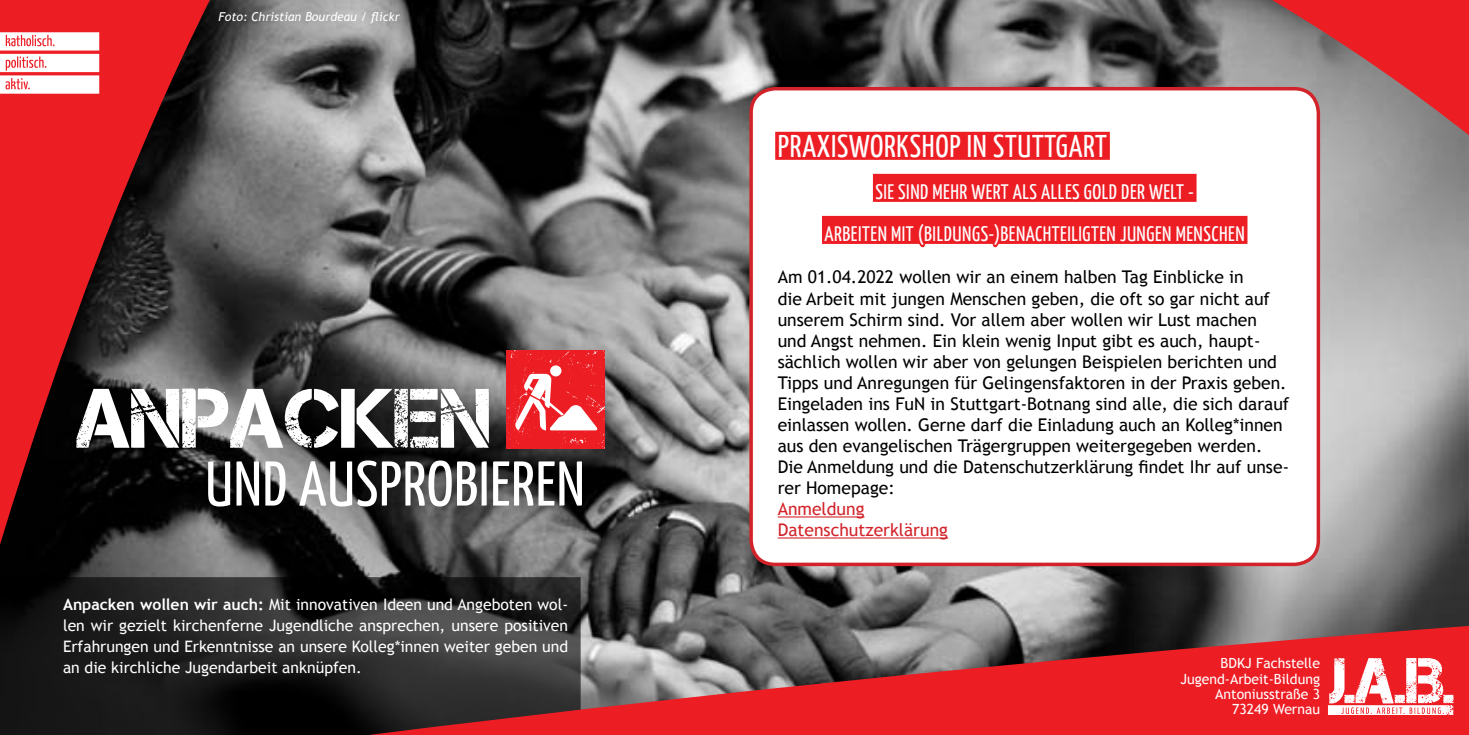
<style>
.page{position:relative;width:1469px;height:735px;background:#fff}
.page>*{position:absolute;margin:0;border:0;box-sizing:border-box;transform-origin:0 0}
.t1{font:63px "BDKJ";color:#fff}
.t2{font:31.5px "BDKJ";letter-spacing:.01em;color:#fff}
.t3{font:21px/42px "BDKJ";letter-spacing:.01em;color:#fff;text-align:center}
.t4{font:17.5px/21px "Trebuchet MS";color:#000}
.t5{font:17.5px/21px "Trebuchet MS";color:#d2232a}
.t6{font:15.75px/21px "Trebuchet MS";color:#fff;text-align:justify}
.t7{font:14px/15.4px "Trebuchet MS";color:#fff;text-align:right}
.t8{font:italic 12.25px "Trebuchet MS";color:#fff}
.s1{font-weight:700}
</style>
<div class="page">
<img style="left:0;top:0;width:1468px;height:625px">
<svg style="left:210px;top:387px;width:279px;height:60px"></svg>
<svg style="left:505px;top:350px;width:100px;height:98px"></svg>
<svg style="left:0;top:577px;width:580px;height:157px;background:#1b1b1b"></svg>
<div style="left:751px;top:89px;width:567px;height:475px;background:#fff;border-radius:24px"></div>
<hr style="left:777px;top:516px;width:87px;height:1px;background:#d2232a">
<hr style="left:777px;top:537px;width:171px;height:1px;background:#d2232a">
<svg style="left:775px;top:131px;width:472px;height:117px"></svg>
<div style="left:749px;top:87px;width:571px;height:479px;border:4px solid #d2232a;border-radius:24px"></div>
<svg style="left:1272px;top:0;width:196px;height:139px;background:#c46266"></svg>
<svg style="left:0;top:0;width:210px;height:544px;background:#84292c"></svg>
<svg style="left:349px;top:625px;width:1119px;height:109px;background:#a23c3f"></svg>
<svg style="left:0;top:32px;width:99px;height:62px"></svg>
<svg style="left:1327px;top:657px;width:126px;height:57px"></svg>
<p class="t8" style="left:218px;top:10px;width:183px">Foto: Christian Bourdeau / flickr</p>
<h1 class="t1" style="left:205px;top:443px;width:353px">UND AUSPROBIEREN</h1>
<p class="t6" style="left:63px;top:593px;width:506px"><span class="s1">Anpacken wollen wir auch:</span> Mit innovativen Ideen und Angeboten wol&shy;len wir gezielt kirchenferne Jugendliche ansprechen, unsere positiven Erfahrungen und Erkenntnisse an unsere Kolleg*innen weiter geben und an die kirchliche Jugendarbeit anknüpfen.</p>
<h2 class="t2" style="left:778px;top:126px;width:331px">PRAXISWORKSHOP IN STUTTGART</h2>
<p class="t3" style="left:824px;top:170px;width:422px">SIE SIND MEHR WERT ALS ALLES GOLD DER WELT -<br>ARBEITEN MIT (BILDUNGS-)BENACHTEILIGTEN JUNGEN MENSCHEN</p>
<p class="t4" style="left:777px;top:267px;width:513px">Am 01.04.2022 wollen wir an einem halben Tag Einblicke in<br>die Arbeit mit jungen Menschen geben, die oft so gar nicht auf unserem Schirm sind. Vor allem aber wollen wir Lust machen und Angst nehmen. Ein klein wenig Input gibt es auch, haupt&shy;sächlich wollen wir aber von gelungen Beispielen berichten und Tipps und Anregungen für Gelingensfaktoren in der Praxis geben.<br>Eingeladen ins FuN in Stuttgart-Botnang sind alle, die sich darauf einlassen wollen. Gerne darf die Einladung auch an Kolleg*innen aus den evangelischen Trägergruppen weitergegeben werden.<br>Die Anmeldung und die Datenschutzerklärung findet Ihr auf unse&shy;rer Homepage:</p>
<p class="t5" style="left:777px;top:498px;width:172px">Anmeldung<br>Datenschutzerklärung</p>
<p class="t7" style="left:1180px;top:655px;width:141px">BDKJ Fachstelle<br>Jugend-Arbeit-Bildung<br>Antoniusstraße 3<br>73249 Wernau</p>
</div>
